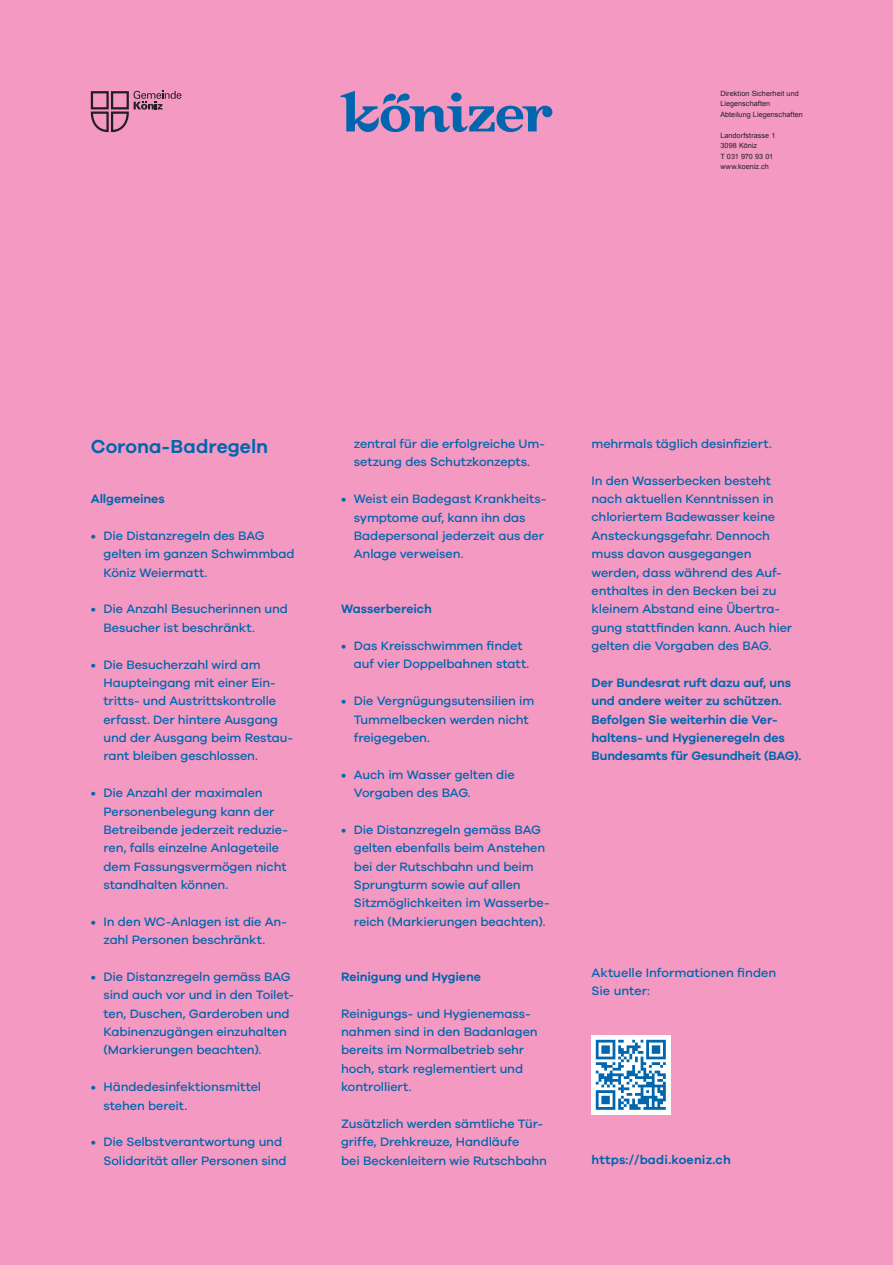
<style>
.page{position:relative;width:893px;height:1265px;background:#f499c2}
.page>*{position:absolute;margin:0;border:0;box-sizing:border-box;transform-origin:0 0}
.t1{font:600 19.39px "Galano Grotesque";color:#0166ae}
.t2{font:500 12.6px/18.4px "Galano Grotesque";letter-spacing:-.01em;color:#0166ae}
.t3{font:600 12.6px/18.4px "Galano Grotesque";letter-spacing:-.005em;color:#0166ae}
.t4{font:600 12.6px "Galano Grotesque";letter-spacing:.015em;color:#0166ae}
.t5{font:7.21px/10.4px "Arial";letter-spacing:.005em;color:#231f20}
</style>
<div class="page">
<svg style="left:341px;top:91px;width:211px;height:41px"></svg>
<svg style="left:91px;top:91px;width:90px;height:41px"></svg>
<img style="left:591px;top:1035px;width:80px;height:80px">
<p class="t5" style="left:720px;top:88px;width:84px">Direktion Sicherheit und<br>Liegenschaften<br>Abteilung Liegenschaften</p>
<p class="t5" style="left:720px;top:130px;width:57px">Landorfstrasse 1<br>3098 Köniz<br>T 031 970 93 01 www.koeniz.ch</p>
<h1 class="t1" style="left:91px;top:435px;width:179px">Corona-Badregeln</h1>
<p class="t3" style="left:91px;top:489px;width:75px">Allgemeines</p>
<p class="t2" style="left:103px;top:526px;width:192px;text-indent:-13px">• Die Distanzregeln des BAG gelten im ganzen Schwimmbad<br>Köniz Weiermatt.</p>
<p class="t2" style="left:103px;top:600px;width:186px;text-indent:-13px">• Die Anzahl Besucherinnen und<br>Besucher ist beschränkt.</p>
<p class="t2" style="left:103px;top:655px;width:191px;text-indent:-13px">• Die Besucherzahl wird am<br>Haupteingang mit einer Ein&shy;tritts- und Austrittskontrolle erfasst. Der hintere Ausgang und der Ausgang beim Restau&shy;rant bleiben geschlossen.</p>
<p class="t2" style="left:103px;top:783px;width:186px;text-indent:-13px">• Die Anzahl der maximalen<br>Personenbelegung kann der<br>Betreibende jederzeit reduzie&shy;ren, falls einzelne Anlageteile dem Fassungsvermögen nicht standhalten können.</p>
<p class="t2" style="left:103px;top:912px;width:185px;text-indent:-13px">• In den WC-Anlagen ist die An&shy;zahl Personen beschränkt.</p>
<p class="t2" style="left:103px;top:967px;width:192px;text-indent:-13px">• Die Distanzregeln gemäss BAG sind auch vor und in den Toilet&shy;ten, Duschen, Garderoben und<br>Kabinenzugängen einzuhalten (Markierungen beachten).</p>
<p class="t2" style="left:103px;top:1077px;width:159px;text-indent:-13px">• Händedesinfektionsmittel stehen bereit.</p>
<p class="t2" style="left:103px;top:1132px;width:185px;text-indent:-13px">• Die Selbstverantwortung und<br>Solidarität aller Personen sind</p>
<p class="t2" style="left:354px;top:434px;width:193px">zentral für die erfolgreiche Um&shy;setzung des Schutzkonzepts.</p>
<p class="t2" style="left:354px;top:489px;width:194px;text-indent:-13px">• Weist ein Badegast Krankheits&shy;symptome auf, kann ihn das<br>Badepersonal jederzeit aus der<br>Anlage verweisen.</p>
<p class="t3" style="left:341px;top:600px;width:92px">Wasserbereich</p>
<p class="t2" style="left:354px;top:636px;width:177px;text-indent:-13px">• Das Kreisschwimmen findet auf vier Doppelbahnen statt.</p>
<p class="t2" style="left:354px;top:691px;width:182px;text-indent:-13px">• Die Vergnügungsutensilien im<br>Tummelbecken werden nicht freigegeben.</p>
<p class="t2" style="left:354px;top:765px;width:162px;text-indent:-13px">• Auch im Wasser gelten die<br>Vorgaben des BAG.</p>
<p class="t2" style="left:354px;top:820px;width:197px;text-indent:-13px">• Die Distanzregeln gemäss BAG gelten ebenfalls beim Anstehen bei der Rutschbahn und beim<br>Sprungturm sowie auf allen<br>Sitzmöglichkeiten im Wasserbe&shy;reich (Markierungen beachten).</p>
<p class="t3" style="left:341px;top:967px;width:141px">Reinigung und Hygiene</p>
<p class="t2" style="left:341px;top:1004px;width:198px">Reinigungs- und Hygienemass&shy;nahmen sind in den Badanlagen bereits im Normalbetrieb sehr hoch, stark reglementiert und kontrolliert.</p>
<p class="t2" style="left:341px;top:1114px;width:207px">Zusätzlich werden sämtliche Tür&shy;griffe, Drehkreuze, Handläufe<br>bei Beckenleitern wie Rutschbahn</p>
<p class="t2" style="left:591px;top:434px;width:182px">mehrmals täglich desinfiziert.</p>
<p class="t2" style="left:591px;top:471px;width:202px">In den Wasserbecken besteht nach aktuellen Kenntnissen in chloriertem Badewasser keine<br>Ansteckungsgefahr. Dennoch muss davon ausgegangen werden, dass während des Auf&shy;enthaltes in den Becken bei zu kleinem Abstand eine Übertra&shy;gung stattfinden kann. Auch hier gelten die Vorgaben des BAG.</p>
<p class="t3" style="left:591px;top:673px;width:211px">Der Bundesrat ruft dazu auf, uns und andere weiter zu schützen.<br>Befolgen Sie weiterhin die Ver&shy;haltens- und Hygieneregeln des<br>Bundesamts für Gesundheit (BAG).</p>
<p class="t2" style="left:591px;top:963px;width:186px">Aktuelle Informationen finden<br>Sie unter:</p>
<p class="t4" style="left:591px;top:1152px;width:141px">https://badi.koeniz.ch</p>
</div>
